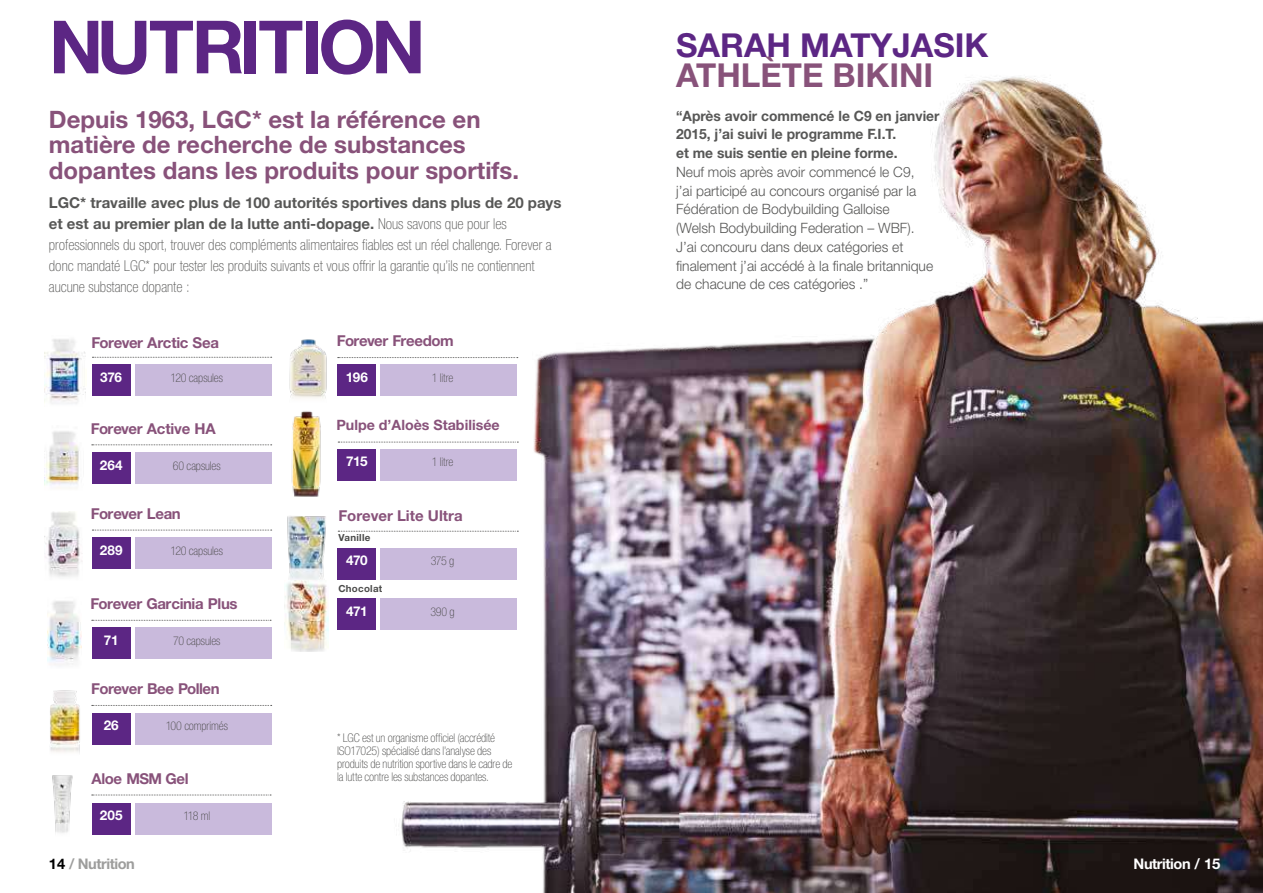
<style>
.page{position:relative;width:1263px;height:893px;background:#fff}
.page>*{position:absolute;margin:0;border:0;box-sizing:border-box;transform-origin:0 0}
.t1{font:700 73.5px "Helvetica Neue LT Std";letter-spacing:-.045em;color:#5c2684}
.t2{font:700 33px "Helvetica Neue LT Std";color:#5c2684}
.t3{font:700 33px "Helvetica Neue LT Std";color:#88527a}
.t4{font:700 24px/25.5px "Helvetica Neue LT Std";color:#88527a}
.t5{font:100 condensed 15px/21px "Helvetica Neue LT Std";color:#575756}
.t6{font:700 15px "Helvetica Neue LT Std";letter-spacing:-.03em;color:#88527a}
.t7{font:700 15px "Helvetica Neue LT Std";color:#88527a}
.t8{font:700 14.55px "Helvetica Neue LT Std";letter-spacing:-.03em;color:#9d9d9c}
.t9{font:700 14.55px "Helvetica Neue LT Std";letter-spacing:-.03em;color:#fff}
.t10{font:300 14.25px/18.8px "Helvetica Neue LT Std";color:#575756}
.t11{font:700 14.25px/18.8px "Helvetica Neue LT Std";color:#575756}
.t12{font:700 14.25px "Helvetica Neue LT Std";color:#88527a}
.t13{font:700 13.5px "Helvetica Neue LT Std";letter-spacing:-.02em;color:#fff}
.t14{font:100 condensed 12px/12.8px "Helvetica Neue LT Std";letter-spacing:-.01em;color:#4a4a49}
.t15{font:100 condensed 12px "Helvetica Neue LT Std";letter-spacing:-.005em;color:#4b4a49}
.t16{font:700 9.75px "Helvetica Neue LT Std";letter-spacing:.03em;color:#4a4a49}
.s1{font-weight:700;font-stretch:normal}
.s2{color:#000}
.s3{font-size:14.85px}
</style>
<div class="page">
<img style="left:337px;top:76px;width:926px;height:817px">
<img style="left:289px;top:339px;width:38px;height:53px">
<svg style="left:290px;top:392px;width:36px;height:6px"></svg>
<img style="left:45px;top:431px;width:35px;height:49px">
<svg style="left:44px;top:480px;width:35px;height:9px"></svg>
<img style="left:291px;top:411px;width:30px;height:86px">
<img style="left:287px;top:516px;width:39px;height:64px">
<img style="left:48px;top:601px;width:34px;height:58px">
<div style="left:46px;top:659px;width:36px;height:10px;background:#f8f7fa"></div>
<svg style="left:92px;top:357px;width:180px;height:1px"></svg>
<svg style="left:92px;top:444px;width:180px;height:1px"></svg>
<svg style="left:92px;top:620px;width:179px;height:1px"></svg>
<img style="left:45px;top:339px;width:41px;height:58px">
<svg style="left:50px;top:397px;width:28px;height:2px"></svg>
<svg style="left:92px;top:530px;width:180px;height:1px"></svg>
<img style="left:44px;top:512px;width:39px;height:58px">
<svg style="left:49px;top:570px;width:30px;height:3px"></svg>
<img style="left:50px;top:690px;width:30px;height:63px">
<div style="left:50px;top:749px;width:29px;height:8px;background:#fff"></div>
<svg style="left:92px;top:705px;width:180px;height:1px"></svg>
<img style="left:52px;top:775px;width:21px;height:54px">
<div style="left:55px;top:829px;width:15px;height:7px;background:#f4f4f4"></div>
<svg style="left:92px;top:795px;width:179px;height:1px"></svg>
<svg style="left:338px;top:531px;width:180px;height:1px"></svg>
<svg style="left:338px;top:357px;width:180px;height:1px"></svg>
<svg style="left:338px;top:442px;width:180px;height:1px"></svg>
<div style="left:92px;top:364px;width:38px;height:32px;background:#5c2684"></div>
<div style="left:338px;top:364px;width:38px;height:32px;background:#5c2684"></div>
<div style="left:338px;top:449px;width:38px;height:31px;background:#5c2684"></div>
<div style="left:338px;top:548px;width:38px;height:32px;background:#5c2684"></div>
<div style="left:338px;top:598px;width:38px;height:32px;background:#5c2684"></div>
<div style="left:92px;top:452px;width:38px;height:32px;background:#5c2684"></div>
<div style="left:92px;top:537px;width:38px;height:32px;background:#5c2684"></div>
<div style="left:92px;top:627px;width:38px;height:32px;background:#5c2684"></div>
<div style="left:92px;top:713px;width:38px;height:31px;background:#5c2684"></div>
<div style="left:92px;top:803px;width:38px;height:32px;background:#5c2684"></div>
<div style="left:135px;top:364px;width:136px;height:32px;background:#c9badc"></div>
<div style="left:381px;top:364px;width:136px;height:32px;background:#c9badc"></div>
<div style="left:381px;top:449px;width:136px;height:31px;background:#c9badc"></div>
<div style="left:381px;top:548px;width:136px;height:32px;background:#c9badc"></div>
<div style="left:381px;top:598px;width:136px;height:32px;background:#c9badc"></div>
<div style="left:135px;top:452px;width:136px;height:32px;background:#c9badc"></div>
<div style="left:135px;top:537px;width:136px;height:32px;background:#c9badc"></div>
<div style="left:135px;top:627px;width:136px;height:32px;background:#c9badc"></div>
<div style="left:135px;top:713px;width:136px;height:31px;background:#c9badc"></div>
<div style="left:135px;top:803px;width:136px;height:32px;background:#c9badc"></div>
<img style="left:284px;top:580px;width:45px;height:72px">
<h1 class="t1" style="left:49px;top:2px;width:378px">NUTRITION</h1>
<h3 class="t4" style="left:49px;top:106px;width:472px">Depuis 1963, LGC* est la référence en matière de recherche de substances dopantes dans les produits pour sportifs.</h3>
<p class="t5" style="left:49px;top:192px;width:514px"><span class="s1">LGC* travaille avec plus de 100 autorités sportives dans plus de 20 pays et est au premier plan de la lutte anti-dopage.</span> Nous savons que pour les professionnels du sport, trouver des compléments alimentaires fiables est un réel challenge. Forever a donc mandaté LGC* pour tester les produits suivants et vous offrir la garantie qu’ils ne contiennent aucune substance dopante :</p>
<p class="t6" style="left:91px;top:333px;width:129px">Forever Arctic Sea</p>
<p class="t6" style="left:337px;top:331px;width:118px">Forever Freedom</p>
<p class="t13" style="left:100px;top:368px;width:23px">376</p>
<p class="t13" style="left:346px;top:368px;width:24px">196</p>
<p class="t14" style="left:171px;top:371px;width:54px">120 capsules</p>
<p class="t14" style="left:432px;top:371px;width:23px">1 litre</p>
<p class="t6" style="left:91px;top:419px;width:126px">Forever Active HA</p>
<p class="t13" style="left:100px;top:457px;width:24px">264</p>
<p class="t14" style="left:173px;top:459px;width:49px">60 capsules</p>
<p class="t6" style="left:91px;top:504px;width:92px">Forever Lean</p>
<p class="t13" style="left:100px;top:542px;width:24px">289</p>
<p class="t14" style="left:171px;top:544px;width:54px">120 capsules</p>
<p class="t6" style="left:90px;top:594px;width:149px">Forever Garcinia Plus</p>
<p class="t13" style="left:104px;top:632px;width:16px">71</p>
<p class="t15" style="left:173px;top:634px;width:49px">70 capsules</p>
<p class="t6" style="left:91px;top:679px;width:130px">Forever Bee Pollen</p>
<p class="t13" style="left:104px;top:717px;width:17px">26</p>
<p class="t14" style="left:166px;top:719px;width:64px">100 comprimés</p>
<p class="t6" style="left:91px;top:769px;width:99px">Aloe MSM Gel</p>
<p class="t13" style="left:100px;top:807px;width:24px">205</p>
<p class="t14" style="left:183px;top:809px;width:28px">118 ml</p>
<p class="t12" style="left:336px;top:416px;width:165px">Pulpe d’Aloès Stabilisée</p>
<p class="t13" style="left:346px;top:453px;width:23px">715</p>
<p class="t14" style="left:432px;top:455px;width:23px">1 litre</p>
<p class="t7" style="left:338px;top:506px;width:126px">Forever Lite Ultra</p>
<p class="t16" style="left:338px;top:531px;width:34px">Vanille</p>
<p class="t13" style="left:346px;top:552px;width:23px">470</p>
<p class="t16" style="left:338px;top:582px;width:45px">Chocolat</p>
<p class="t13" style="left:346px;top:602px;width:23px">471</p>
<p class="t14" style="left:431px;top:554px;width:25px">375 g</p>
<p class="t14" style="left:430px;top:605px;width:26px">390 g</p>
<p class="t14" style="left:337px;top:732px;width:177px">* LGC est un organisme officiel (accrédité ISO17025) spécialisé dans l’analyse des produits de nutrition sportive dans le cadre de la lutte contre les substances dopantes.</p>
<h2 class="t2" style="left:676px;top:25px;width:314px">SARAH MATYJASIK</h2>
<h2 class="t3" style="left:676px;top:55px;width:259px">ATHLÈTE BIKINI</h2>
<p class="t11" style="left:676px;top:106px;width:265px">“Après avoir commencé le C9 en janvier<br>2015, j’ai suivi le programme F.I.T.<br>et me suis sentie en pleine forme.</p>
<p class="t10" style="left:676px;top:162px;width:259px">Neuf mois après avoir commencé le C9, j’ai participé au concours organisé par la Fédération de Bodybuilding Galloise<br>(Welsh Bodybuilding Federation – WBF).<br>J’ai concouru dans deux catégories et finalement j’ai accédé à la finale britannique de chacune de ces catégories .”</p>
<p class="t8" style="left:49px;top:855px;width:88px"><span class="s2">14</span> / Nutrition</p>
<p class="t9" style="left:1133px;top:855px;width:88px">Nutrition <span class="s3">/ 15</span></p>
</div>
